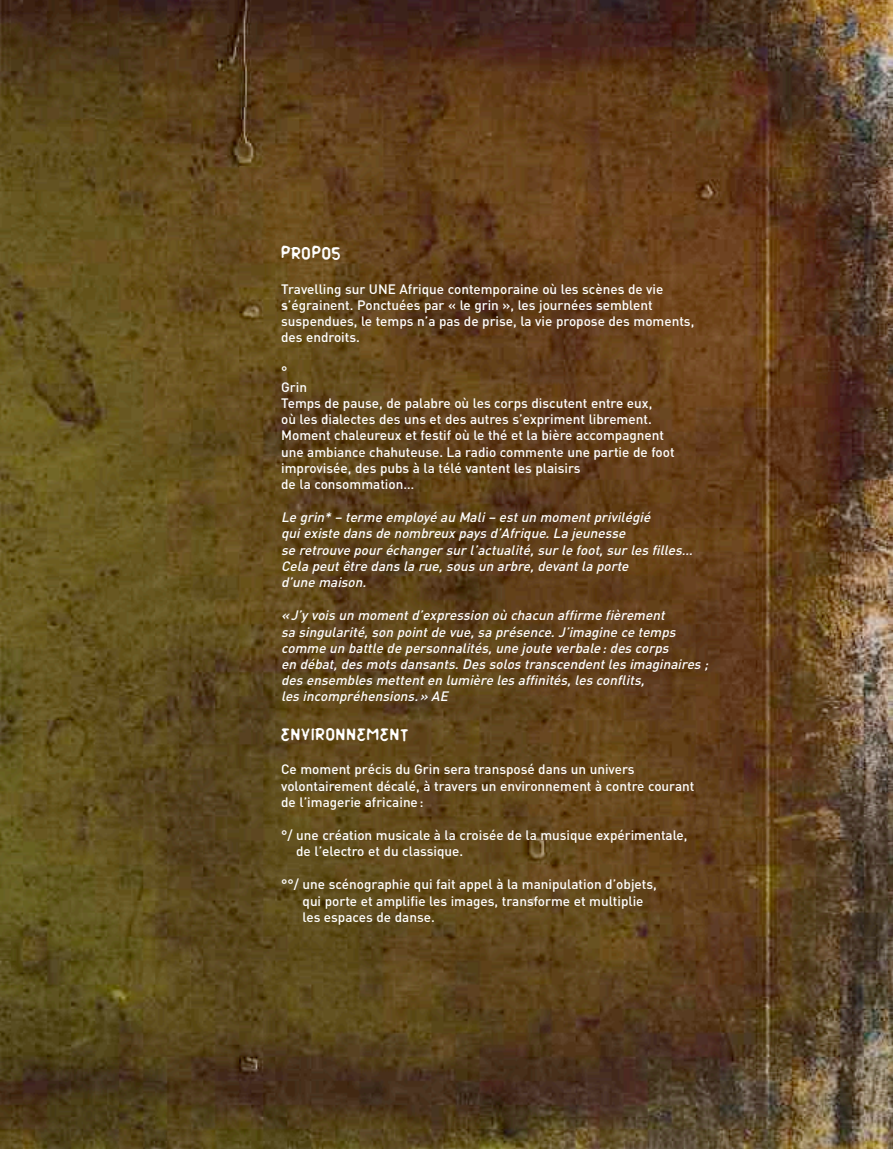
<style>
.page{position:relative;width:893px;height:1149px;background:#fff}
.page>*{position:absolute;margin:0;border:0;box-sizing:border-box;transform-origin:0 0}
.t1{font:19.5px "Ammonia";letter-spacing:.05em;color:#fff}
.t2{font:500 13.5px/16.2px "DIN";color:#fff}
.t3{font:italic 500 13.5px/16.2px "DIN";color:#fff}
</style>
<div class="page">
<img style="left:0;top:1px;width:892px;height:1147px">
<h1 class="t1" style="left:281px;top:240px;width:61px">PROPOS</h1>
<p class="t2" style="left:281px;top:280px;width:415px">Travelling sur UNE Afrique contemporaine où les scènes de vie s’égrainent. Ponctuées par « le grin », les journées semblent suspendues, le temps n’a pas de prise, la vie propose des moments, des endroits.</p>
<p class="t2" style="left:281px;top:362px;width:395px">°<br>Grin<br>Temps de pause, de palabre où les corps discutent entre eux,<br>où les dialectes des uns et des autres s’expriment librement.<br>Moment chaleureux et festif où le thé et la bière accompagnent une ambiance chahuteuse. La radio commente une partie de foot improvisée, des pubs à la télé vantent les plaisirs<br>de la consommation…</p>
<p class="t3" style="left:281px;top:508px;width:416px">Le grin* – terme employé au Mali – est un moment privilégié<br>qui existe dans de nombreux pays d’Afrique. La jeunesse<br>se retrouve pour échanger sur l’actualité, sur le foot, sur les filles… Cela peut être dans la rue, sous un arbre, devant la porte<br>d’une maison.</p>
<p class="t3" style="left:281px;top:606px;width:432px">«J’y vois un moment d’expression où chacun affirme fièrement<br>sa singularité, son point de vue, sa présence. J’imagine ce temps comme un battle de personnalités, une joute verbale: des corps<br>en débat, des mots dansants. Des solos transcendent les imaginaires ; des ensembles mettent en lumière les affinités, les conflits,<br>les incompréhensions.» AE</p>
<h1 class="t1" style="left:281px;top:720px;width:129px">ENVIRONNEMENT</h1>
<p class="t2" style="left:281px;top:760px;width:415px">Ce moment précis du Grin sera transposé dans un univers volontairement décalé, à travers un environnement à contre courant de l’imagerie africaine:</p>
<p class="t2" style="left:296px;top:826px;width:393px;text-indent:-15px">°/ une création musicale à la croisée de la musique expérimentale, de l’electro et du classique.</p>
<p class="t2" style="left:303px;top:875px;width:356px;text-indent:-21px">°°/ une scénographie qui fait appel à la manipulation d’objets, qui porte et amplifie les images, transforme et multiplie les espaces de danse.</p>
</div>
